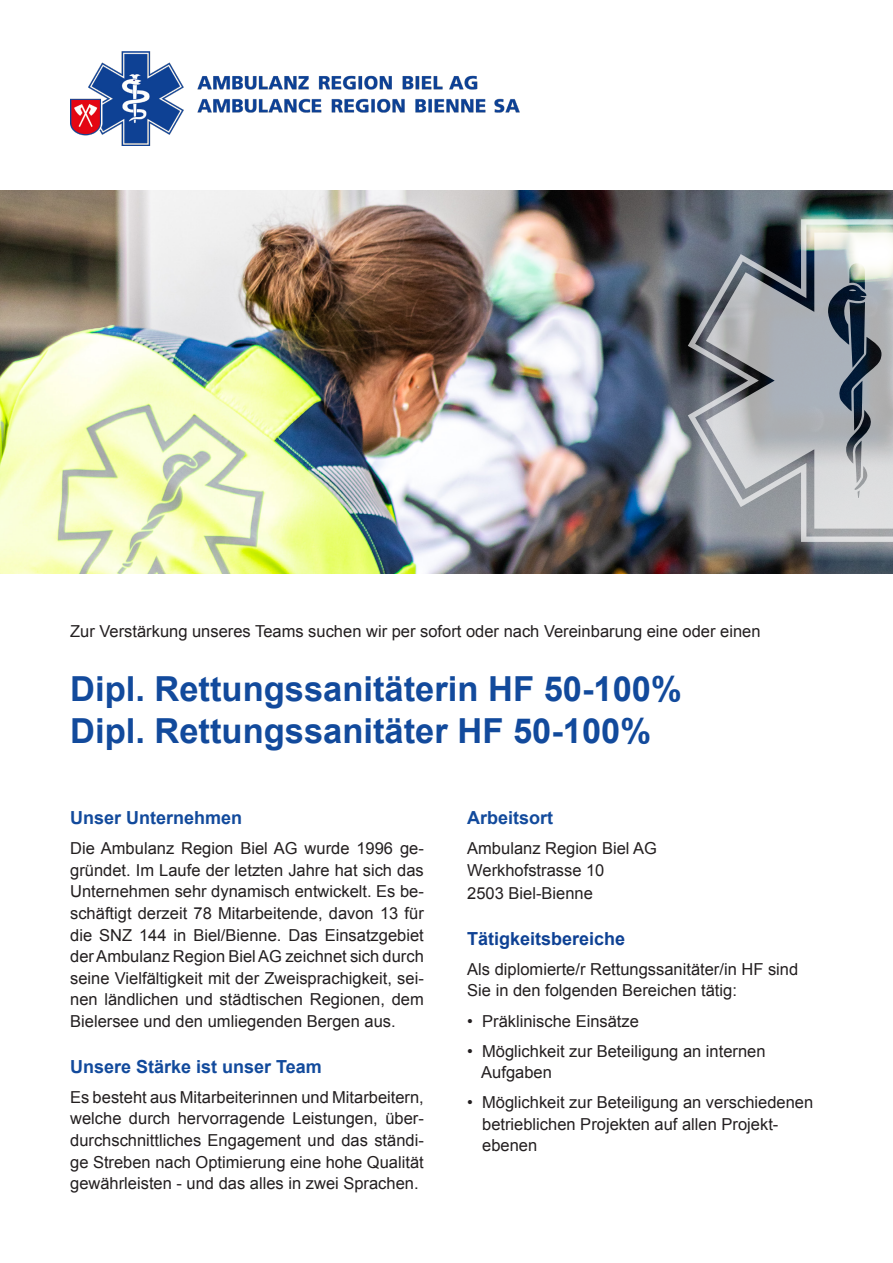
<style>
.page{position:relative;width:893px;height:1263px;background:#fff}
.page>*{position:absolute;margin:0;border:0;box-sizing:border-box;transform-origin:0 0}
.t1{font:700 34.5px "Arial";color:#124a9c}
.t2{font:700 18px "Arial";color:#124a9c}
.t3{font:700 18px "Arial";color:#0e4194}
.t4{font:16.5px/21.6px "Arial";color:#231f20;text-align:justify}
.s1{color:#fff}
</style>
<div class="page">
<img style="left:0;top:190px;width:893px;height:383px">
<img style="left:70px;top:51px;width:450px;height:94px">
<svg style="left:688px;top:219px;width:205px;height:323px;background:#7c8389"></svg>
<svg style="left:706px;top:233px;width:187px;height:296px;background:#9ba0a5"></svg>
<p class="t4" style="left:70px;top:620px;width:692px">Zur Verstärkung unseres Teams suchen wir per sofort oder nach Vereinbarung eine oder einen</p>
<p class="t1" style="left:70px;top:666px;width:613px">Dipl. Rettungssanitäterin HF 50-100%</p>
<p class="t1" style="left:70px;top:708px;width:582px">Dipl. Rettungssanitäter HF 50-100%</p>
<p class="t2" style="left:70px;top:806px;width:174px">Unser Unternehmen</p>
<p class="t4" style="left:70px;top:838px;width:355px">Die Ambulanz Region Biel AG wurde 1996 ge&shy;gründet. Im Laufe der letzten Jahre hat sich das Unternehmen sehr dynamisch entwickelt. Es be&shy;schäftigt derzeit 78 Mitarbeitende, davon 13 für die SNZ 144 in Biel/Bienne. Das Einsatzgebiet der Ambulanz Region Biel AG zeichnet sich durch seine Vielfältigkeit mit der Zweisprachigkeit, sei&shy;nen ländlichen und städtischen Regionen, dem Bielersee und den umliegenden Bergen aus.</p>
<p class="t2" style="left:70px;top:1054px;width:253px">Unsere Stärke ist unser Team</p>
<p class="t4" style="left:70px;top:1086px;width:355px">Es besteht aus Mitarbeiterinnen und Mitarbeitern, welche durch hervorragende Leistungen, über&shy;durchschnittliches Engagement und das ständi&shy;ge Streben nach Optimierung eine hohe Qualität gewährleisten - und das alles in zwei Sprachen.</p>
<p class="t2" style="left:467px;top:806px;width:88px">Arbeitsort</p>
<p class="t4" style="left:467px;top:838px;width:191px">Ambulanz Region Biel AG</p>
<p class="t4" style="left:467px;top:859px;width:139px">Werkhofstrasse 10</p>
<p class="t4" style="left:467px;top:883px;width:127px">2503 Biel-Bienne</p>
<p class="t3" style="left:467px;top:927px;width:160px">Tätigkeitsbereiche</p>
<p class="t4" style="left:467px;top:958px;width:333px">Als diplomierte/r Rettungssanitäter/in HF sind<br>Sie in den folgenden Bereichen tätig:</p>
<p class="t4" style="left:467px;top:1010px;width:173px">• Präklinische Einsätze</p>
<p class="t4" style="left:467px;top:1040px;width:300px">• Möglichkeit zur Beteiligung an internen</p>
<p class="t4" style="left:467px;top:1062px;width:86px"><span class="s1">•</span> Aufgaben</p>
<p class="t4" style="left:467px;top:1092px;width:348px">• Möglichkeit zur Beteiligung an verschiedenen</p>
<p class="t4" style="left:467px;top:1113px;width:313px"><span class="s1">•</span> betrieblichen Projekten auf allen Projekt-</p>
<p class="t4" style="left:467px;top:1135px;width:71px"><span class="s1">•</span> ebenen</p>
</div>
